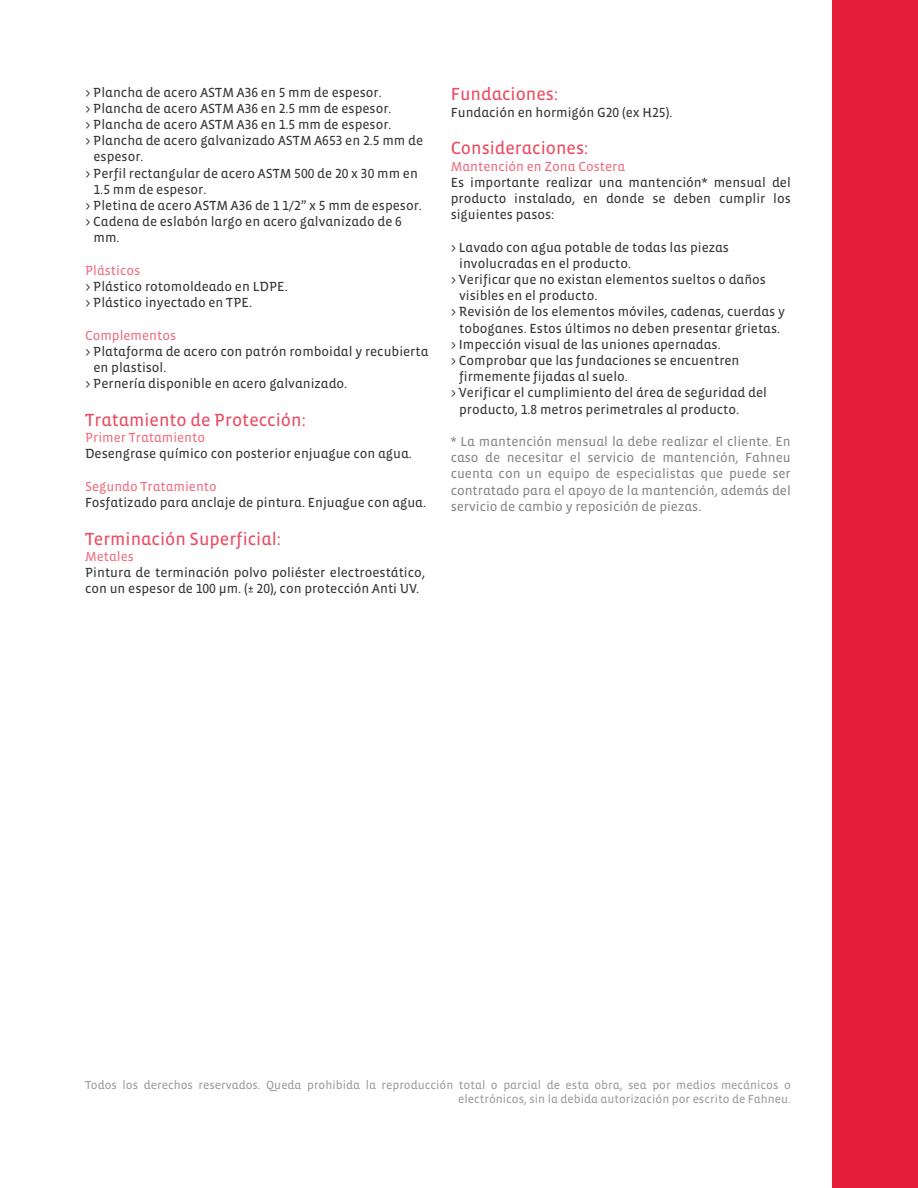
<style>
.page{position:relative;width:918px;height:1188px;background:#fff}
.page>*{position:absolute;margin:0;border:0;box-sizing:border-box;transform-origin:0 0}
.t1{font:18px "Vista Sans Alt Reg";color:#e51e3a}
.t2{font:13.5px/16.2px "Vista Sans Alt Reg";color:#040503}
.t3{font:13.5px/16.2px "Vista Sans Alt Reg";color:rgb(4 5 3/.6);text-align:justify}
.t4{font:13.5px "Vista Sans Alt Reg";color:rgb(229 30 58/.8)}
.t5{font:12px/14.4px "Vista Sans Alt Reg";color:rgb(5 5 4/.4);text-align:right}
</style>
<div class="page">
<div style="left:833px;top:0;width:85px;height:1188px;background:#e51e3a"></div>
<p class="t2" style="left:85px;top:84px;width:298px">&gt; Plancha de acero ASTM A36 en 5 mm de espesor.</p>
<p class="t2" style="left:85px;top:101px;width:308px">&gt; Plancha de acero ASTM A36 en 2.5 mm de espesor.</p>
<p class="t2" style="left:85px;top:117px;width:308px">&gt; Plancha de acero ASTM A36 en 1.5 mm de espesor.</p>
<p class="t2" style="left:85px;top:133px;width:340px">&gt; Plancha de acero galvanizado ASTM A653 en 2.5 mm de</p>
<p class="t2" style="left:94px;top:149px;width:52px">espesor.</p>
<p class="t2" style="left:85px;top:165px;width:334px">&gt; Perfil rectangular de acero ASTM 500 de 20 x 30 mm en</p>
<p class="t2" style="left:94px;top:182px;width:114px">1.5 mm de espesor.</p>
<p class="t2" style="left:85px;top:198px;width:338px">&gt; Pletina de acero ASTM A36 de 1 1/2” x 5 mm de espesor.</p>
<p class="t2" style="left:85px;top:214px;width:318px">&gt; Cadena de eslabón largo en acero galvanizado de 6</p>
<p class="t2" style="left:94px;top:230px;width:28px">mm.</p>
<p class="t4" style="left:85px;top:263px;width:57px">Plásticos</p>
<p class="t2" style="left:85px;top:279px;width:204px">&gt; Plástico rotomoldeado en LDPE. &gt; Plástico inyectado en TPE.</p>
<p class="t4" style="left:85px;top:328px;width:93px">Complementos</p>
<p class="t2" style="left:85px;top:344px;width:345px">&gt; Plataforma de acero con patrón romboidal y recubierta</p>
<p class="t2" style="left:94px;top:360px;width:74px">en plastisol.</p>
<p class="t2" style="left:85px;top:376px;width:264px">&gt; Pernería disponible en acero galvanizado.</p>
<h1 class="t1" style="left:85px;top:411px;width:222px">Tratamiento de Protección:</h1>
<p class="t4" style="left:85px;top:431px;width:122px">Primer Tratamiento</p>
<p class="t2" style="left:85px;top:446px;width:328px">Desengrase químico con posterior enjuague con agua.</p>
<p class="t4" style="left:85px;top:479px;width:133px">Segundo Tratamiento</p>
<p class="t2" style="left:85px;top:495px;width:343px">Fosfatizado para anclaje de pintura. Enjuague con agua.</p>
<h1 class="t1" style="left:85px;top:530px;width:197px">Terminación Superficial:</h1>
<p class="t4" style="left:85px;top:550px;width:50px">Metales</p>
<p class="t2" style="left:85px;top:565px;width:342px">Pintura de terminación polvo poliéster electroestático, con un espesor de 100 µm. (± 20), con protección Anti UV.</p>
<h1 class="t1" style="left:451px;top:85px;width:109px">Fundaciones:</h1>
<p class="t2" style="left:451px;top:104px;width:223px">Fundación en hormigón G20 (ex H25).</p>
<h1 class="t1" style="left:451px;top:139px;width:139px">Consideraciones:</h1>
<p class="t4" style="left:451px;top:159px;width:176px">Mantención en Zona Costera</p>
<p class="t2" style="left:451px;top:175px;width:342px;text-align:justify">Es importante realizar una mantención* mensual del producto instalado, en donde se deben cumplir los siguientes pasos:</p>
<p class="t2" style="left:451px;top:239px;width:280px">&gt; Lavado con agua potable de todas las piezas</p>
<p class="t2" style="left:459px;top:256px;width:173px">involucradas en el producto.</p>
<p class="t2" style="left:451px;top:272px;width:317px">&gt; Verificar que no existan elementos sueltos o daños</p>
<p class="t2" style="left:459px;top:288px;width:140px">visibles en el producto.</p>
<p class="t2" style="left:451px;top:304px;width:336px">&gt; Revisión de los elementos móviles, cadenas, cuerdas y</p>
<p class="t2" style="left:459px;top:320px;width:323px">toboganes. Estos últimos no deben presentar grietas.</p>
<p class="t2" style="left:451px;top:337px;width:272px">&gt; Impección visual de las uniones apernadas.</p>
<p class="t2" style="left:451px;top:353px;width:290px">&gt; Comprobar que las fundaciones se encuentren</p>
<p class="t2" style="left:459px;top:369px;width:170px">firmemente fijadas al suelo.</p>
<p class="t2" style="left:451px;top:385px;width:318px">&gt; Verificar el cumplimiento del área de seguridad del</p>
<p class="t2" style="left:459px;top:401px;width:282px">producto, 1.8 metros perimetrales al producto.</p>
<p class="t3" style="left:451px;top:434px;width:342px">* La mantención mensual la debe realizar el cliente. En caso de necesitar el servicio de mantención, Fahneu cuenta con un equipo de especialistas que puede ser contratado para el apoyo de la mantención, además del servicio de cambio y reposición de piezas.</p>
<p class="t5" style="left:85px;top:1078px;width:707px">Todos los derechos reservados. Queda prohibida la reproducción total o parcial de esta obra, sea por medios mecánicos o electrónicos, sin la debida autorización por escrito de Fahneu.</p>
</div>
